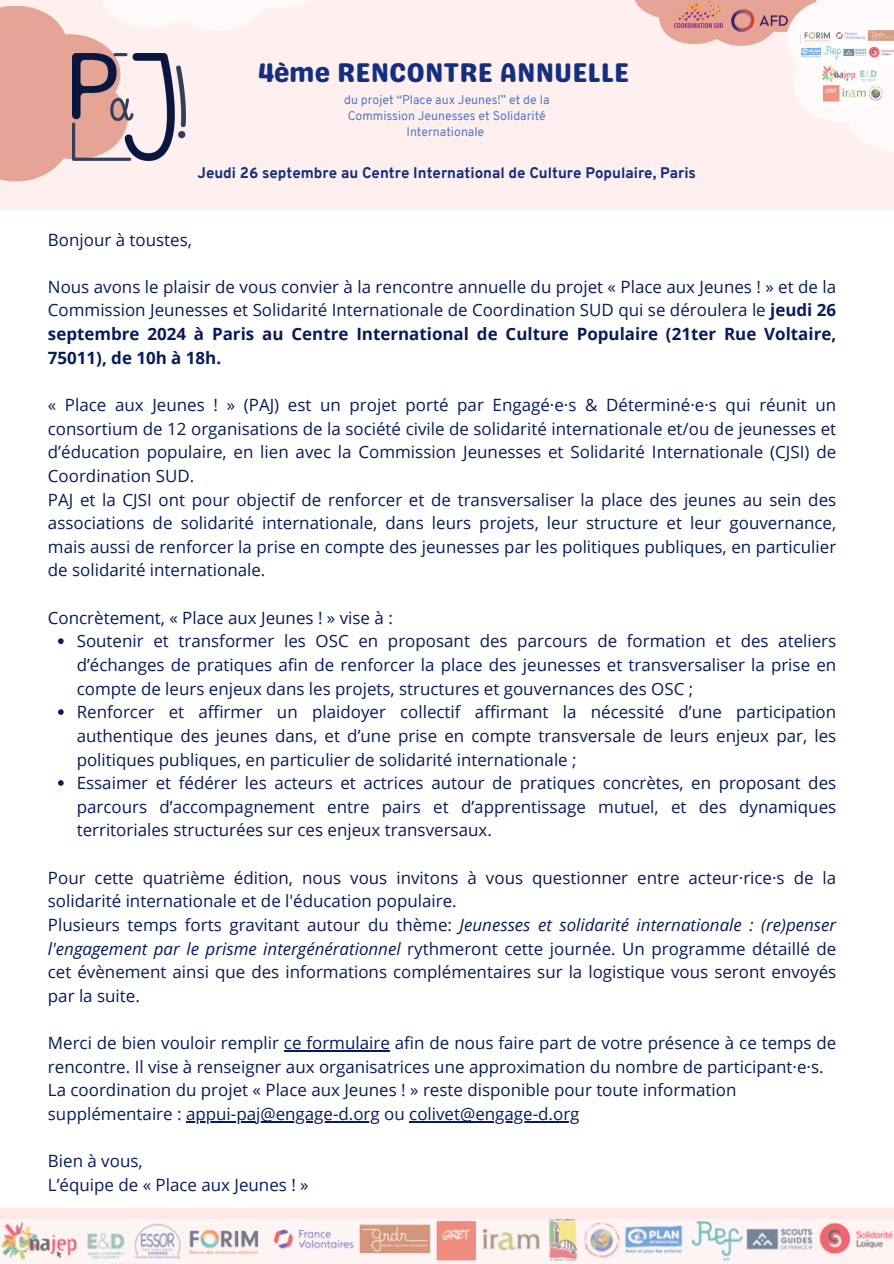
<style>
.page{position:relative;width:894px;height:1264px;background:#fff}
.page>*{position:absolute;margin:0;border:0;box-sizing:border-box;transform-origin:0 0}
.t1{font:27px "Genty Sans";color:#142f80}
.t2{font:16.95px/23.7px "Open Sans";color:#061b5a;text-align:justify}
.t3{font:800 15px "Overpass";color:#142f80}
.t4{font:12.3px/16.4px "Overpass";color:#5578be;text-align:center}
.s1{font-weight:700}
.s2{font-style:italic}
</style>
<div class="page">
<div style="left:0;top:0;width:893px;height:210px;background:#ffefef"></div>
<svg style="left:635px;top:0;width:151px;height:46px"></svg>
<svg style="left:0;top:6px;width:127px;height:175px;fill:#e6a497"></svg>
<div style="left:0;top:1207px;width:893px;height:56px;background:#ffe8e8"></div>
<svg style="left:58px;top:638px;width:6px;height:6px"></svg>
<svg style="left:58px;top:709px;width:6px;height:6px"></svg>
<svg style="left:58px;top:780px;width:6px;height:5px"></svg>
<hr style="left:284px;top:1050px;width:106px;height:1px;background:#061b5a">
<hr style="left:186px;top:1121px;width:194px;height:1px;background:#061b5a">
<hr style="left:409px;top:1121px;width:170px;height:1px;background:#061b5a">
<div style="left:786px;top:0;width:107px;height:152px;background:#fff9f9"></div>
<img style="left:729px;top:4px;width:63px;height:34px">
<img style="left:667px;top:0;width:62px;height:38px">
<div style="left:61px;top:0;width:268px;height:31px;background:#fff9f9"></div>
<img style="left:73px;top:53px;width:112px;height:107px">
<img style="left:821px;top:65px;width:56px;height:37px">
<img style="left:800px;top:30px;width:93px;height:30px">
<img style="left:0;top:1219px;width:893px;height:44px">
<img style="left:866px;top:83px;width:17px;height:19px">
<p class="t1" style="left:257px;top:56px;width:373px">4ème RENCONTRE ANNUELLE</p>
<p class="t4" style="left:344px;top:92px;width:207px">du projet “Place aux Jeunes!” et de la<br>Commission Jeunesses et Solidarité<br>Internationale</p>
<p class="t3" style="left:197px;top:167px;width:500px">Jeudi 26 septembre au Centre International de Culture Populaire, Paris</p>
<p class="t2" style="left:48px;top:227px;width:145px">Bonjour à toustes,</p>
<p class="t2" style="left:48px;top:274px;width:789px">Nous avons le plaisir de vous convier à la rencontre annuelle du projet « Place aux Jeunes ! » et de la Commission Jeunesses et Solidarité Internationale de Coordination SUD qui se déroulera le <span class="s1">jeudi 26 septembre 2024 à Paris au Centre International de Culture Populaire (21ter Rue Voltaire, 75011), de 10h à 18h.</span></p>
<p class="t2" style="left:48px;top:392px;width:789px;text-align:left">« Place aux Jeunes ! » (PAJ) est un projet porté par Engagé·e·s &amp; Déterminé·e·s qui réunit un consortium de 12 organisations de la société civile de solidarité internationale et/ou de jeunesses et d’éducation populaire, en lien avec la Commission Jeunesses et Solidarité Internationale (CJSI) de Coordination SUD.<br>PAJ et la CJSI ont pour objectif de renforcer et de transversaliser la place des jeunes au sein des associations de solidarité internationale, dans leurs projets, leur structure et leur gouvernance, mais aussi de renforcer la prise en compte des jeunesses par les politiques publiques, en particulier de solidarité internationale.</p>
<p class="t2" style="left:48px;top:605px;width:346px">Concrètement, « Place aux Jeunes ! » vise à :</p>
<p class="t2" style="left:77px;top:629px;width:760px">Soutenir et transformer les OSC en proposant des parcours de formation et des ateliers d’échanges de pratiques afin de renforcer la place des jeunesses et transversaliser la prise en compte de leurs enjeux dans les projets, structures et gouvernances des OSC ;</p>
<p class="t2" style="left:77px;top:699px;width:760px">Renforcer et affirmer un plaidoyer collectif affirmant la nécessité d’une participation authentique des jeunes dans, et d’une prise en compte transversale de leurs enjeux par, les politiques publiques, en particulier de solidarité internationale ;</p>
<h1 class="t2" style="left:77px;top:770px;width:760px">Essaimer et fédérer les acteurs et actrices autour de pratiques concrètes, en proposant des parcours d’accompagnement entre pairs et d’apprentissage mutuel, et des dynamiques territoriales structurées sur ces enjeux transversaux.</h1>
<p class="t2" style="left:48px;top:865px;width:789px;text-align:left">Pour cette quatrième édition, nous vous invitons à vous questionner entre acteur·rice·s de la solidarité internationale et de l'éducation populaire.<br>Plusieurs temps forts gravitant autour du thème: <span class="s2">Jeunesses et solidarité internationale : (re)penser l'engagement par le prisme intergénérationnel</span> rythmeront cette journée. Un programme détaillé de cet évènement ainsi que des informations complémentaires sur la logistique vous seront envoyés par la suite.</p>
<h3 class="t2" style="left:48px;top:1030px;width:789px;text-align:left">Merci de bien vouloir remplir ce formulaire afin de nous faire part de votre présence à ce temps de rencontre. Il vise à renseigner aux organisatrices une approximation du nombre de participant·e·s.<br>La coordination du projet « Place aux Jeunes ! » reste disponible pour toute information supplémentaire : appui-paj@engage-d.org ou colivet@engage-d.org</h3>
<h2 class="t2" style="left:48px;top:1148px;width:262px">Bien à vous,<br>L’équipe de « Place aux Jeunes ! »</h2>
</div>
